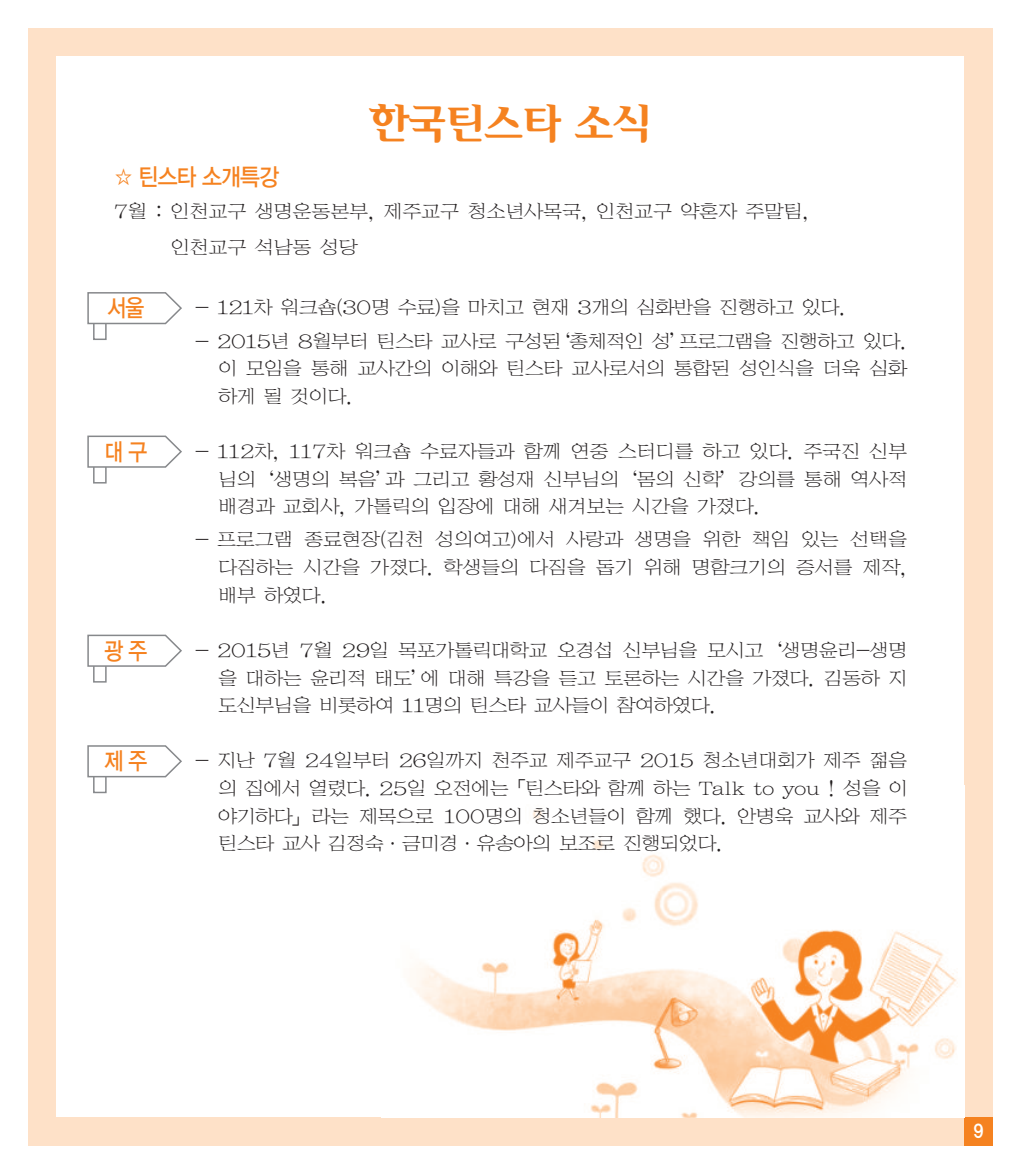
<style>
.page{position:relative;width:1021px;height:1174px;background:#fff}
.page>*{position:absolute;margin:0;border:0;box-sizing:border-box;transform-origin:0 0}
.t1{font:42px "YDI Iris M KS Cpc EUC H";letter-spacing:-.075em;color:#f58220}
.t2{font:24px "YDVYGO Std 13";letter-spacing:-.045em;color:#f58220;scale:.9 1}
.t3{font:24px "YDIYGO330";color:#f58220;scale:.85 1}
.t4{font:22px/27.6px "YDI Wri Sin";letter-spacing:-.06em;color:#231f20;text-align:justify;scale:.9 1}
.t5{font:20px "YDIYGO140 KSCPC EUC H";color:#fff;scale:.9 1}
</style>
<div class="page">
<div style="left:28px;top:28px;width:964px;height:1117px;background:#fee1c8"></div>
<div style="left:57px;top:57px;width:907px;height:1060px;background:#fff"></div>
<div style="left:964px;top:1117px;width:28px;height:28px;background:#f58220"></div>
<img style="left:413px;top:809px;width:545px;height:308px">
<div style="left:93px;top:664px;width:14px;height:18px;border:2px solid #86888b"></div>
<svg style="left:87px;top:634px;width:95px;height:33px"></svg>
<div style="left:93px;top:775px;width:14px;height:18px;border:2px solid #86888b"></div>
<svg style="left:87px;top:745px;width:95px;height:33px"></svg>
<div style="left:93px;top:465px;width:14px;height:18px;border:2px solid #86888b"></div>
<svg style="left:87px;top:435px;width:95px;height:33px"></svg>
<div style="left:93px;top:322px;width:14px;height:18px;border:2px solid #86888b"></div>
<svg style="left:87px;top:292px;width:95px;height:33px"></svg>
<h1 class="t1" style="left:368px;top:102px;width:285px">한국틴스타 소식</h1>
<p class="t2" style="left:113px;top:166px;width:185px">☆ 틴스타 소개특강</p>
<p class="t4" style="left:170px;top:193px;width:712px;line-height:36px;text-indent:-57px">7월 : 인천교구 생명운동본부, 제주교구 청소년사목국, 인천교구 약혼자 주말팀, 인천교구 석남동 성당</p>
<p class="t3" style="left:108px;top:295px;width:45px">서울</p>
<p class="t3" style="left:104px;top:438px;width:52px">대 구</p>
<p class="t3" style="left:104px;top:637px;width:52px">광 주</p>
<p class="t3" style="left:104px;top:748px;width:52px">제 주</p>
<p class="t4" style="left:195px;top:294px;width:725px">- 121차 워크숍(30명 수료)을 마치고 현재 3개의 심화반을 진행하고 있다.</p>
<p class="t4" style="left:218px;top:327px;width:768px;text-indent:-23px">- 2015년 8월부터 틴스타 교사로 구성된‘총체적인 성’프로그램을 진행하고 있다. 이 모임을 통해 교사간의 이해와 틴스타 교사로서의 통합된 성인식을 더욱 심화 하게 될 것이다.</p>
<p class="t4" style="left:218px;top:437px;width:768px;text-indent:-23px">- 112차, 117차 워크숍 수료자들과 함께 연중 스터디를 하고 있다. 주국진 신부 님의 ‘생명의 복음’과 그리고 황성재 신부님의 ‘몸의 신학’강의를 통해 역사적 배경과 교회사, 가톨릭의 입장에 대해 새겨보는 시간을 가졌다.</p>
<p class="t4" style="left:218px;top:526px;width:768px;text-indent:-23px">- 프로그램 종료현장(김천 성의여고)에서 사랑과 생명을 위한 책임 있는 선택을 다짐하는 시간을 가졌다. 학생들의 다짐을 돕기 위해 명함크기의 증서를 제작, 배부 하였다.</p>
<p class="t4" style="left:218px;top:636px;width:768px;text-indent:-23px">- 2015년 7월 29일 목포가톨릭대학교 오경섭 신부님을 모시고 ‘생명윤리-생명 을 대하는 윤리적 태도’에 대해 특강을 듣고 토론하는 시간을 가졌다. 김동하 지 도신부님을 비롯하여 11명의 틴스타 교사들이 참여하였다.</p>
<p class="t4" style="left:218px;top:747px;width:768px;text-indent:-23px">- 지난 7월 24일부터 26일까지 천주교 제주교구 2015 청소년대회가 제주 젊음 의 집에서 열렸다. 25일 오전에는 「틴스타와 함께 하는 Talk to you ! 성을 이 야기하다」라는 제목으로 100명의 청소년들이 함께 했다. 안병욱 교사와 제주 틴스타 교사 김정숙·금미경·유송아의 보조로 진행되었다.</p>
<p class="t5" style="left:973px;top:1119px;width:14px">9</p>
</div>
